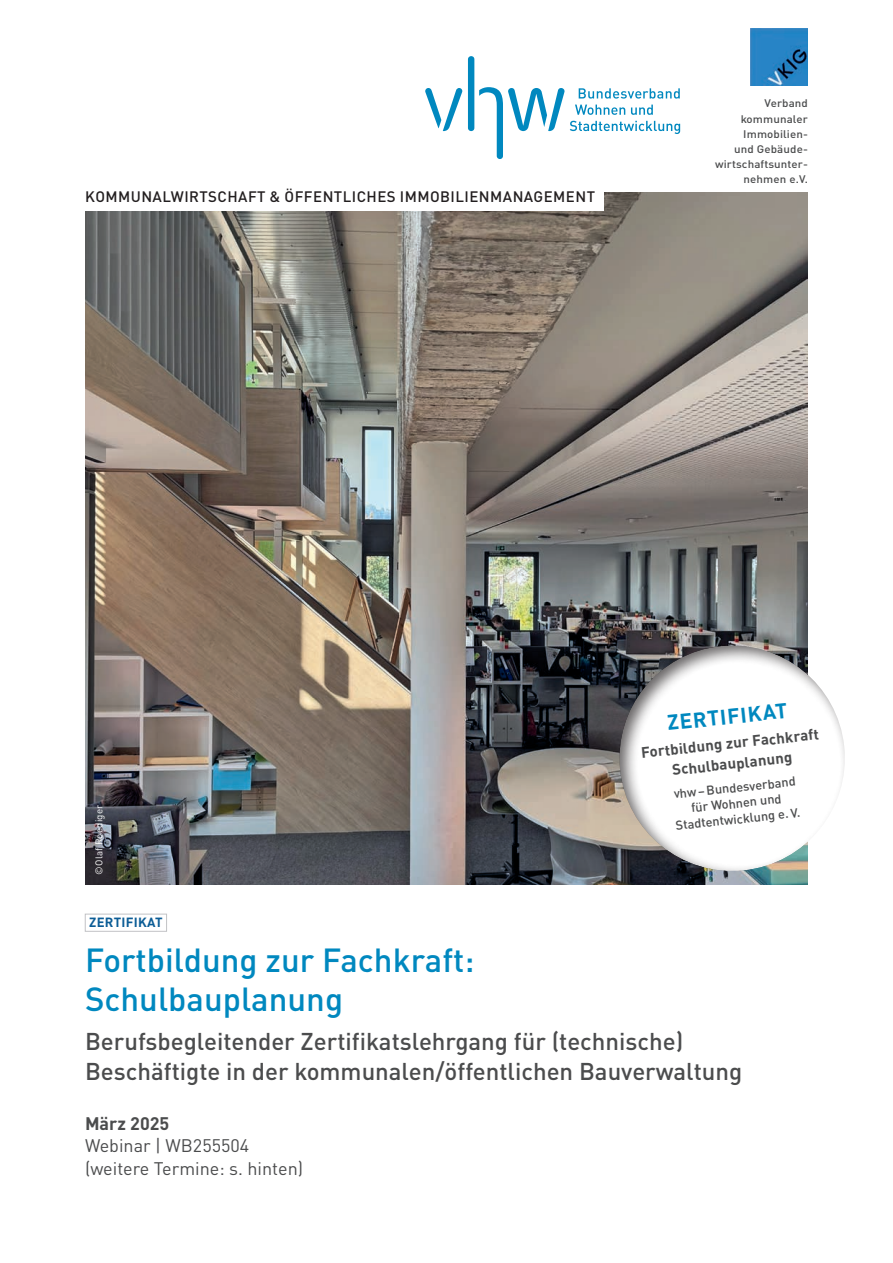
<style>
.page{position:relative;width:893px;height:1263px;background:#fff}
.page>*{position:absolute;margin:0;border:0;box-sizing:border-box;transform-origin:0 0}
._01_Titelseite___Titel_blau{font:500 33px "DIN Pro";color:#0088bf}
._02_Titelseite_-_Titel_Unterzeile_grau{font:500 24px/29.2px "DIN Pro";color:#4b4c4d}
.t1{font:700 21px "DIN Pro";color:#0088bf}
._03_Titelseite___Datum___Ort_grau{font:18px/22.5px "DIN Pro";color:#4b4c4d}
._03_Titelseite___Datum___Ort_grau-2{font:700 18px "DIN Pro";color:#4b4c4d}
.t2{font:500 15px "DIN Pro";letter-spacing:.03em;color:#231f20}
.t3{font:700 15px "DIN Pro";color:#4b4c4d}
.t4{font:700 13.2px "DIN Pro";letter-spacing:.02em;color:#0c5d96}
.t5{font:500 12.75px/15.8px "DIN Pro";color:#4b4c4d;text-align:center}
._09_Copy_Fließtext_ohne_Absatz{font:500 10.8px "DIN Pro";letter-spacing:.01em;color:#4b4c4d;scale:1.06 1}
.t6{font:9.75px "DIN Pro";letter-spacing:.02em;color:#fff}
</style>
<div class="page">
<svg style="left:425px;top:56px;width:255px;height:103px"></svg>
<img style="left:85px;top:192px;width:723px;height:693px">
<div style="left:85px;top:189px;width:519px;height:22px;background:#fff"></div>
<svg style="left:606px;top:634px;width:239px;height:249px"></svg>
<svg style="left:85px;top:914px;width:82px;height:18px"></svg>
<img style="left:750px;top:28px;width:58px;height:58px">
<p class="t2" style="left:85px;top:184px;width:511px">KOMMUNALWIRTSCHAFT &amp; ÖFFENTLICHES IMMOBILIENMANAGEMENT</p>
<p class="_09_Copy_Fließtext_ohne_Absatz" style="left:764px;top:95px;width:42px">Verband</p>
<p class="_09_Copy_Fließtext_ohne_Absatz" style="left:741px;top:110px;width:65px">kommunaler</p>
<p class="_09_Copy_Fließtext_ohne_Absatz" style="left:743px;top:125px;width:63px">Immobilien-</p>
<p class="_09_Copy_Fließtext_ohne_Absatz" style="left:734px;top:140px;width:71px">und Gebäude-</p>
<p class="_09_Copy_Fließtext_ohne_Absatz" style="left:715px;top:155px;width:89px">wirtschaftsunter-</p>
<p class="_09_Copy_Fließtext_ohne_Absatz" style="left:744px;top:171px;width:62px">nehmen e.V.</p>
<p class="t6" style="left:91px;top:874px;width:71px;rotate:-90deg">©Olaf Roediger</p>
<p class="t4" style="left:89px;top:912px;width:75px">ZERTIFIKAT</p>
<p class="t1" style="left:665px;top:705px;width:122px;rotate:-6deg">ZERTIFIKAT</p>
<p class="t3" style="left:640px;top:740px;width:180px;rotate:-6deg">Fortbildung zur Fachkraft</p>
<p class="t3" style="left:671px;top:757px;width:122px;rotate:-6deg">Schulbauplanung</p>
<p class="t5" style="left:671px;top:785px;width:127px;rotate:-6deg">vhw – Bundesverband für Wohnen und<br>Stadtentwicklung e. V.</p>
<p class="_01_Titelseite___Titel_blau" style="left:85px;top:934px;width:391px">Fortbildung zur Fachkraft:</p>
<p class="_01_Titelseite___Titel_blau" style="left:85px;top:973px;width:260px">Schulbauplanung</p>
<p class="_02_Titelseite_-_Titel_Unterzeile_grau" style="left:85px;top:1024px;width:659px">Berufsbegleitender Zertifikatslehrgang für (technische)<br>Beschäftigte in der kommunalen/öffentlichen Bauverwaltung</p>
<p class="_03_Titelseite___Datum___Ort_grau-2" style="left:85px;top:1108px;width:86px">März 2025</p>
<p class="_03_Titelseite___Datum___Ort_grau" style="left:85px;top:1133px;width:220px">Webinar | WB255504 (weitere Termine: s. hinten)</p>
</div>
